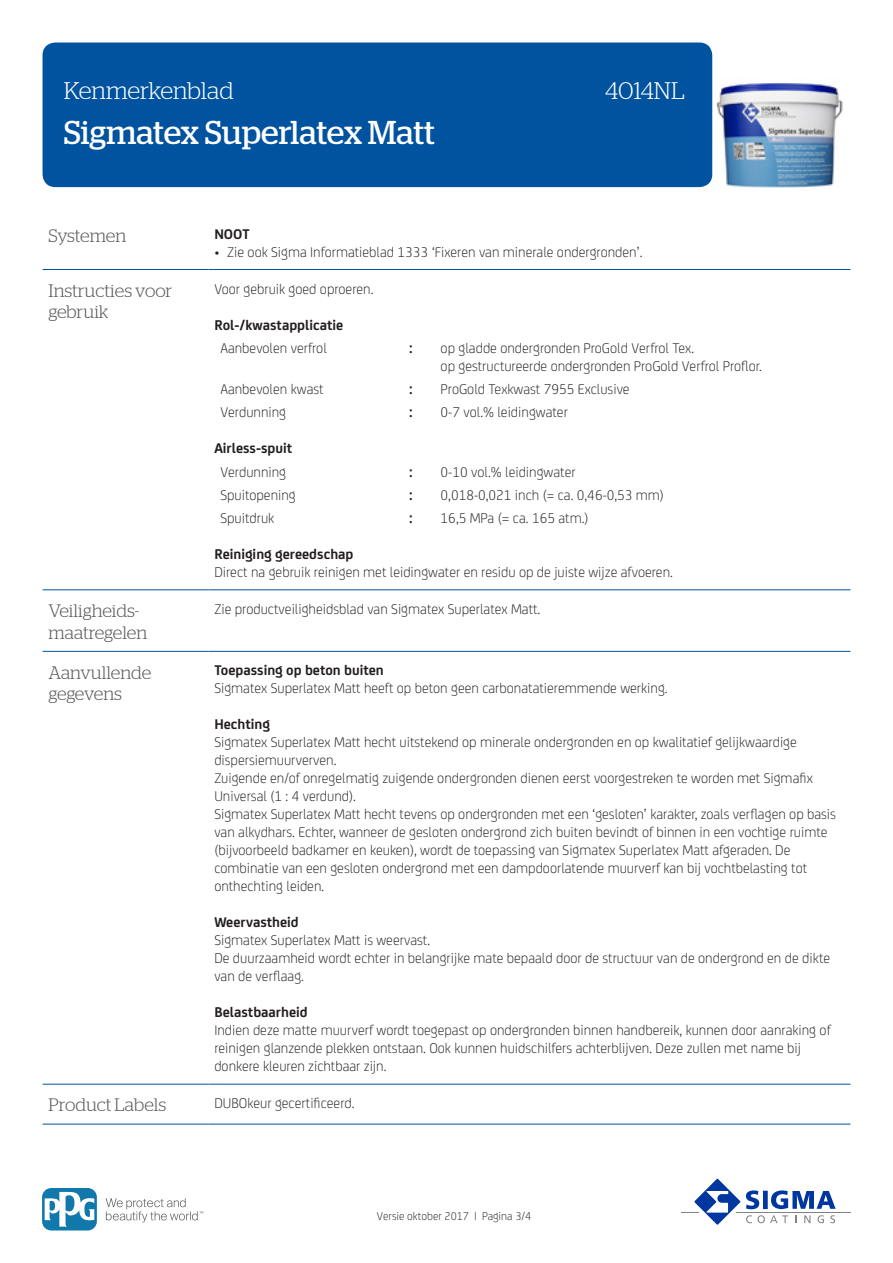
<style>
.page{position:relative;width:893px;height:1263px;background:#fff}
.page>*{position:absolute;margin:0;border:0;box-sizing:border-box;transform-origin:0 0}
.t1{font:33px "Stag";color:#fff}
.t2{font:300 24px "Stag";color:#fff}
.KOP{font:300 18px/21.6px "Stag";color:#57585a}
.BODY{font:300 15px/18px "FS Joey";color:#231f20}
.BODY-2{font:700 15px "FS Joey";color:#231f20}
.t3{font:300 12px "FS Joey";color:#231f20}
.s1{font-weight:700}
</style>
<div class="page">
<div style="left:43px;top:43px;width:669px;height:144px;background:#0153a0;border-radius:13px"></div>
<hr style="left:681px;top:1211px;width:169px;height:1px;background:#808285">
<svg style="left:689px;top:1178px;width:147px;height:47px"></svg>
<svg style="left:106px;top:1198px;width:97px;height:24px"></svg>
<svg style="left:43px;top:1188px;width:54px;height:42px"></svg>
<svg style="left:45px;top:1191px;width:49px;height:35px"></svg>
<hr style="left:43px;top:269px;width:165px;height:1px;background:#0153a0">
<hr style="left:208px;top:269px;width:642px;height:1px;background:#0153a0">
<hr style="left:43px;top:589px;width:165px;height:1px;background:#0153a0">
<hr style="left:208px;top:589px;width:642px;height:1px;background:#0153a0">
<hr style="left:43px;top:651px;width:165px;height:1px;background:#0153a0">
<hr style="left:208px;top:651px;width:642px;height:1px;background:#0153a0">
<hr style="left:43px;top:1084px;width:165px;height:1px;background:#0153a0">
<hr style="left:208px;top:1084px;width:642px;height:1px;background:#0153a0">
<hr style="left:43px;top:1124px;width:165px;height:1px;background:#0153a0">
<hr style="left:208px;top:1124px;width:642px;height:1px;background:#0153a0">
<img style="left:716px;top:82px;width:127px;height:105px">
<h2 class="t2" style="left:64px;top:77px;width:171px">Kenmerkenblad</h2>
<h2 class="t2" style="left:605px;top:77px;width:81px">4014NL</h2>
<h1 class="t1" style="left:64px;top:114px;width:373px">Sigmatex Superlatex Matt</h1>
<p class="KOP" style="left:49px;top:225px;width:79px">Systemen</p>
<p class="BODY-2" style="left:214px;top:223px;width:37px">NOOT</p>
<p class="BODY" style="left:214px;top:242px;width:430px">• Zie ook Sigma Informatieblad 1333 ‘Fixeren van minerale ondergronden’.</p>
<p class="KOP" style="left:49px;top:279px;width:125px">Instructies voor gebruik</p>
<p class="BODY" style="left:214px;top:279px;width:161px">Voor gebruik goed oproeren.</p>
<p class="BODY-2" style="left:214px;top:313px;width:131px">Rol-/kwastapplicatie</p>
<p class="BODY" style="left:220px;top:338px;width:108px">Aanbevolen verfrol</p>
<p class="BODY-2" style="left:409px;top:337px;width:5px">:</p>
<p class="BODY" style="left:441px;top:338px;width:323px">op gladde ondergronden ProGold Verfrol Tex.<br>op gestructureerde ondergronden ProGold Verfrol Proflor.</p>
<p class="BODY" style="left:220px;top:379px;width:105px">Aanbevolen kwast</p>
<p class="BODY-2" style="left:409px;top:378px;width:5px">:</p>
<p class="BODY" style="left:441px;top:379px;width:191px">ProGold Texkwast 7955 Exclusive</p>
<p class="BODY" style="left:220px;top:402px;width:67px">Verdunning</p>
<p class="BODY-2" style="left:409px;top:401px;width:5px">:</p>
<p class="BODY" style="left:441px;top:402px;width:129px">0-7 vol.% leidingwater</p>
<p class="BODY-2" style="left:214px;top:437px;width:79px">Airless-spuit</p>
<p class="BODY" style="left:220px;top:462px;width:67px">Verdunning</p>
<p class="BODY-2" style="left:409px;top:460px;width:5px">:</p>
<p class="BODY" style="left:441px;top:462px;width:136px">0-10 vol.% leidingwater</p>
<p class="BODY" style="left:220px;top:485px;width:77px">Spuitopening</p>
<p class="BODY-2" style="left:409px;top:484px;width:5px">:</p>
<p class="BODY" style="left:441px;top:485px;width:225px">0,018-0,021 inch (= ca. 0,46-0,53 mm)</p>
<p class="BODY" style="left:220px;top:508px;width:55px">Spuitdruk</p>
<p class="BODY-2" style="left:409px;top:507px;width:5px">:</p>
<p class="BODY" style="left:441px;top:508px;width:149px">16,5 MPa (= ca. 165 atm.)</p>
<p class="BODY" style="left:214px;top:544px;width:460px"><span class="s1">Reiniging gereedschap<br></span>Direct na gebruik reinigen met leidingwater en residu op de juiste wijze afvoeren.</p>
<p class="KOP" style="left:49px;top:600px;width:100px">Veiligheids&shy;maatregelen</p>
<p class="BODY" style="left:214px;top:599px;width:327px">Zie productveiligheidsblad van Sigmatex Superlatex Matt.</p>
<p class="KOP" style="left:49px;top:661px;width:104px">Aanvullende gegevens</p>
<p class="BODY" style="left:214px;top:660px;width:455px"><span class="s1">Toepassing op beton buiten<br></span>Sigmatex Superlatex Matt heeft op beton geen carbonatatieremmende werking.</p>
<p class="BODY" style="left:214px;top:714px;width:623px"><span class="s1">Hechting<br></span>Sigmatex Superlatex Matt hecht uitstekend op minerale ondergronden en op kwalitatief gelijkwaardige dispersiemuurverven.<br>Zuigende en/of onregelmatig zuigende ondergronden dienen eerst voorgestreken te worden met Sigmafix Universal (1 : 4 verdund).<br>Sigmatex Superlatex Matt hecht tevens op ondergronden met een ‘gesloten’ karakter, zoals verflagen op basis van alkydhars. Echter, wanneer de gesloten ondergrond zich buiten bevindt of binnen in een vochtige ruimte (bijvoorbeeld badkamer en keuken), wordt de toepassing van Sigmatex Superlatex Matt afgeraden. De combinatie van een gesloten ondergrond met een dampdoorlatende muurverf kan bij vochtbelasting tot onthechting leiden.</p>
<p class="BODY" style="left:214px;top:912px;width:617px"><span class="s1">Weervastheid<br></span>Sigmatex Superlatex Matt is weervast.<br>De duurzaamheid wordt echter in belangrijke mate bepaald door de structuur van de ondergrond en de dikte van de verflaag.</p>
<p class="BODY" style="left:214px;top:1002px;width:618px"><span class="s1">Belastbaarheid<br></span>Indien deze matte muurverf wordt toegepast op ondergronden binnen handbereik, kunnen door aanraking of reinigen glanzende plekken ontstaan. Ook kunnen huidschilfers achterblijven. Deze zullen met name bij donkere kleuren zichtbaar zijn.</p>
<p class="KOP" style="left:49px;top:1094px;width:119px">Product Labels</p>
<p class="BODY" style="left:214px;top:1093px;width:142px">DUBOkeur gecertificeerd.</p>
<p class="t3" style="left:377px;top:1208px;width:156px">Versie oktober 2017 | Pagina 3/4</p>
</div>
